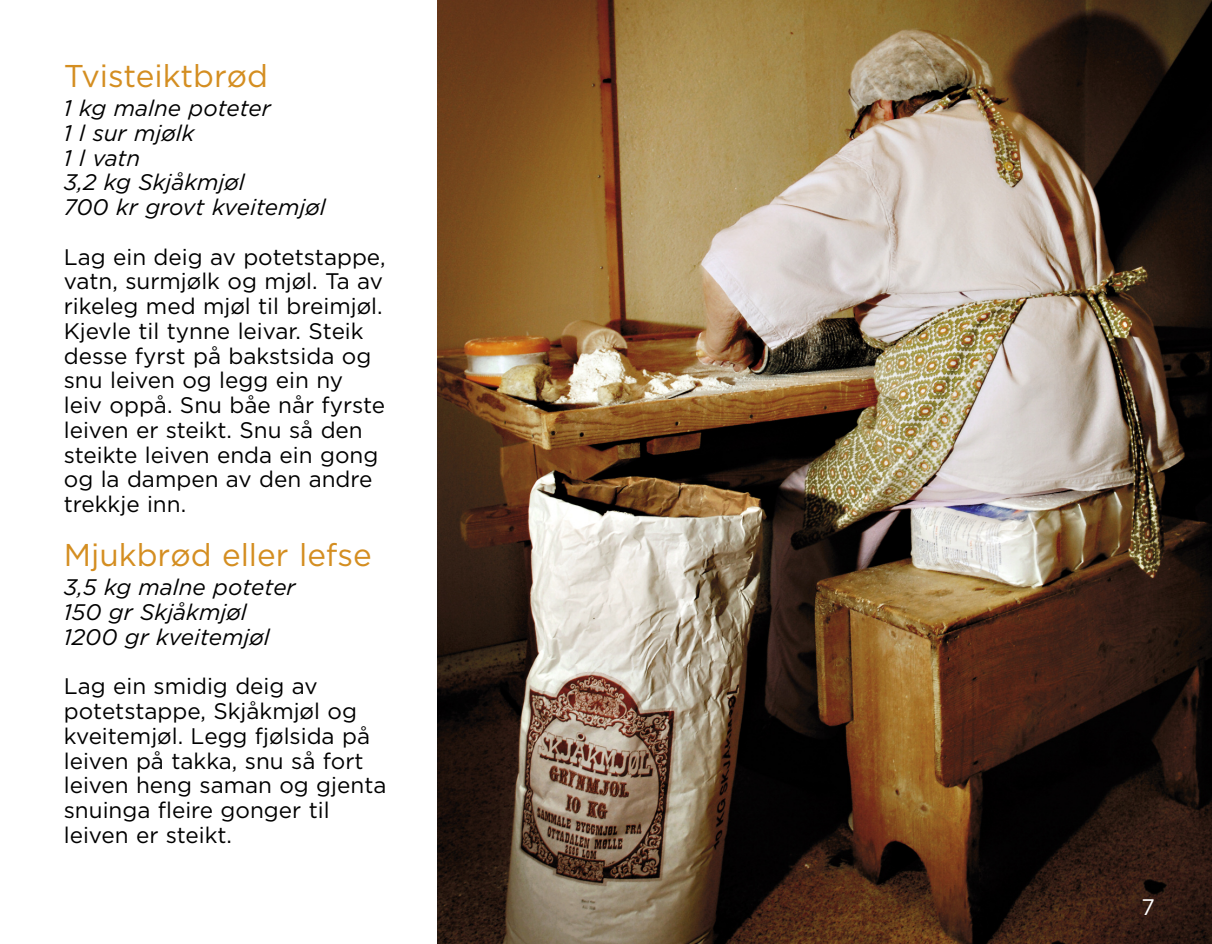
<style>
.page{position:relative;width:1212px;height:944px;background:#fff}
.page>*{position:absolute;margin:0;border:0;box-sizing:border-box;transform-origin:0 0}
.t1{font:31.5px "Gotham Pro";color:#d48e21}
.t2{font:22.5px/24.8px "Gotham Pro";color:#000}
.t3{font:italic 22.5px/24.8px "Gotham Pro";color:#000}
.t4{font:22.5px "Gotham Pro";color:#fff}
</style>
<div class="page">
<img style="left:438px;top:0;width:774px;height:944px">
<h1 class="t1" style="left:64px;top:57px;width:206px">Tvisteiktbrød</h1>
<p class="t3" style="left:64px;top:96px;width:263px">1 kg malne poteter<br>1 l sur mjølk<br>1 l vatn<br>3,2 kg Skjåkmjøl<br>700 kr grovt kveitemjøl</p>
<p class="t2" style="left:64px;top:244px;width:323px">Lag ein deig av potetstappe, vatn, surmjølk og mjøl. Ta av rikeleg med mjøl til breimjøl.<br>Kjevle til tynne leivar. Steik desse fyrst på bakstsida og snu leiven og legg ein ny leiv oppå. Snu båe når fyrste leiven er steikt. Snu så den steikte leiven enda ein gong og la dampen av den andre trekkje inn.</p>
<h1 class="t1" style="left:64px;top:537px;width:310px">Mjukbrød eller lefse</h1>
<p class="t3" style="left:64px;top:575px;width:233px">3,5 kg malne poteter<br>150 gr Skjåkmjøl<br>1200 gr kveitemjøl</p>
<p class="t2" style="left:64px;top:674px;width:324px">Lag ein smidig deig av potetstappe, Skjåkmjøl og kveitemjøl. Legg fjølsida på leiven på takka, snu så fort leiven heng saman og gjenta snuinga fleire gonger til leiven er steikt.</p>
<p class="t4" style="left:1141px;top:894px;width:15px">7</p>
</div>
